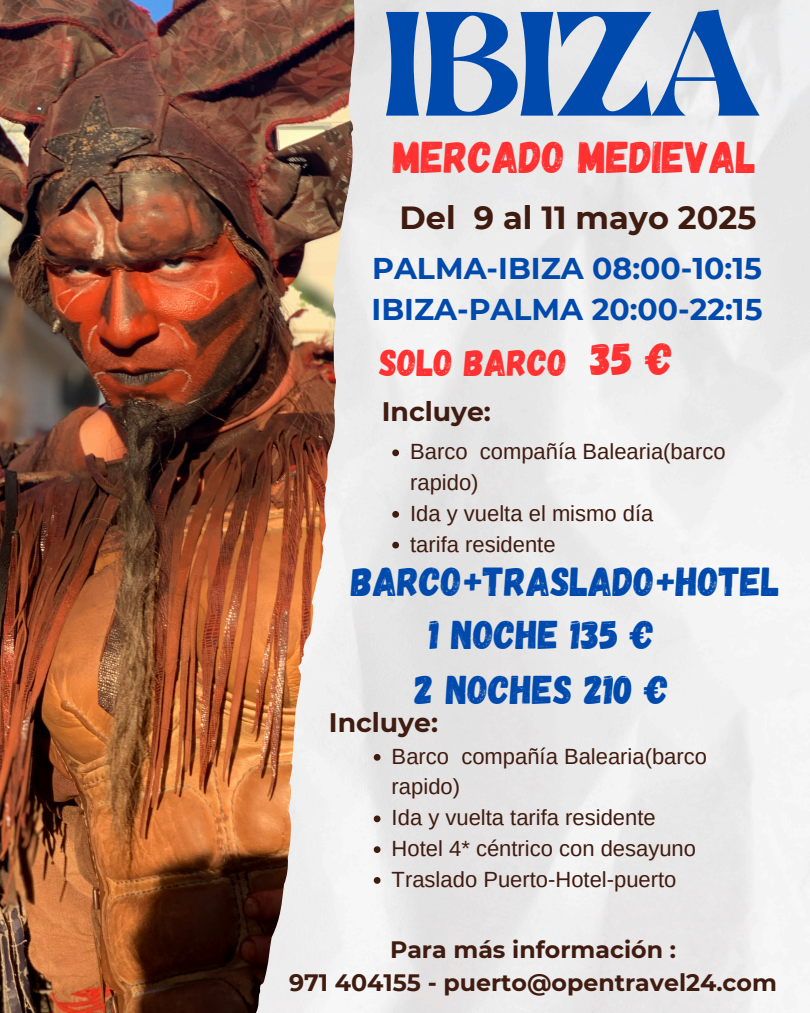
<style>
.page{position:relative;width:810px;height:1013px;background:#fff}
.page>*{position:absolute;margin:0;border:0;box-sizing:border-box;transform-origin:0 0}
.t1{font:119.2px "Brasika Display";color:#004aad}
.t2{font:45.1px "Gagalin";color:#ff3131}
.t3{font:44.4px "Gagalin";color:#ff3131}
.t4{font:40.4px "Gagalin";color:#004aad}
.t5{font:40.1px/55.5px "Gagalin";color:#004aad;text-align:center}
.t6{font:37.4px "Gagalin";color:#ff3131}
.t7{font:700 32px "Montserrat";color:#401b0f}
.t8{font:700 30px/41.2px "Montserrat";color:#004aad}
.t9{font:700 26.7px "Montserrat";color:#401b0f}
.t10{font:700 23.7px "Montserrat";color:#401b0f}
.t11{font:22px/30.8px "Arimo";color:#401b0f}
</style>
<div class="page">
<img style="left:354px;top:0;width:456px;height:1012px">
<img style="left:0;top:0;width:354px;height:1012px">
<svg style="left:392px;top:449px;width:7px;height:7px"></svg>
<svg style="left:392px;top:511px;width:7px;height:6px"></svg>
<svg style="left:392px;top:541px;width:7px;height:7px"></svg>
<svg style="left:374px;top:754px;width:7px;height:6px"></svg>
<svg style="left:374px;top:815px;width:7px;height:7px"></svg>
<svg style="left:374px;top:846px;width:7px;height:7px"></svg>
<svg style="left:374px;top:877px;width:7px;height:6px"></svg>
<p class="t1" style="left:382px;top:-27px;width:375px">IBIZA</p>
<h1 class="t3" style="left:393px;top:129px;width:365px">MERCADO MEDIEVAL</h1>
<h2 class="t7" style="left:399px;top:198px;width:358px">Del 9 al 11 mayo 2025</h2>
<h6 class="t8" style="left:372px;top:247px;width:393px">PALMA-IBIZA 08:00-10:15<br>IBIZA-PALMA 20:00-22:15</h6>
<p class="t6" style="left:380px;top:338px;width:189px">SOLO BARCO</p>
<p class="t2" style="left:591px;top:329px;width:83px">35 €</p>
<h5 class="t9" style="left:382px;top:395px;width:111px">Incluye:</h5>
<h4 class="t11" style="left:410px;top:436px;width:317px">Barco compañía Balearia(barco rapido)</h4>
<h2 class="t11" style="left:410px;top:497px;width:245px">Ida y vuelta el mismo día</h2>
<h3 class="t11" style="left:410px;top:528px;width:147px">tarifa residente</h3>
<p class="t4" style="left:351px;top:555px;width:430px">BARCO+TRASLADO+HOTEL</p>
<h3 class="t5" style="left:415px;top:605px;width:255px">1 NOCHE 135 €<br>2 NOCHES 210 €</h3>
<h3 class="t9" style="left:329px;top:706px;width:111px">Incluye:</h3>
<h6 class="t11" style="left:392px;top:740px;width:317px">Barco compañía Balearia(barco rapido)</h6>
<p class="t11" style="left:392px;top:802px;width:266px">Ida y vuelta tarifa residente</p>
<p class="t11" style="left:392px;top:833px;width:306px">Hotel 4* céntrico con desayuno</p>
<p class="t11" style="left:392px;top:863px;width:286px">Traslado Puerto-Hotel-puerto</p>
<p class="t10" style="left:390px;top:935px;width:287px">Para más información :</p>
<p class="t10" style="left:289px;top:968px;width:489px">971 404155 - puerto@opentravel24.com</p>
</div>
